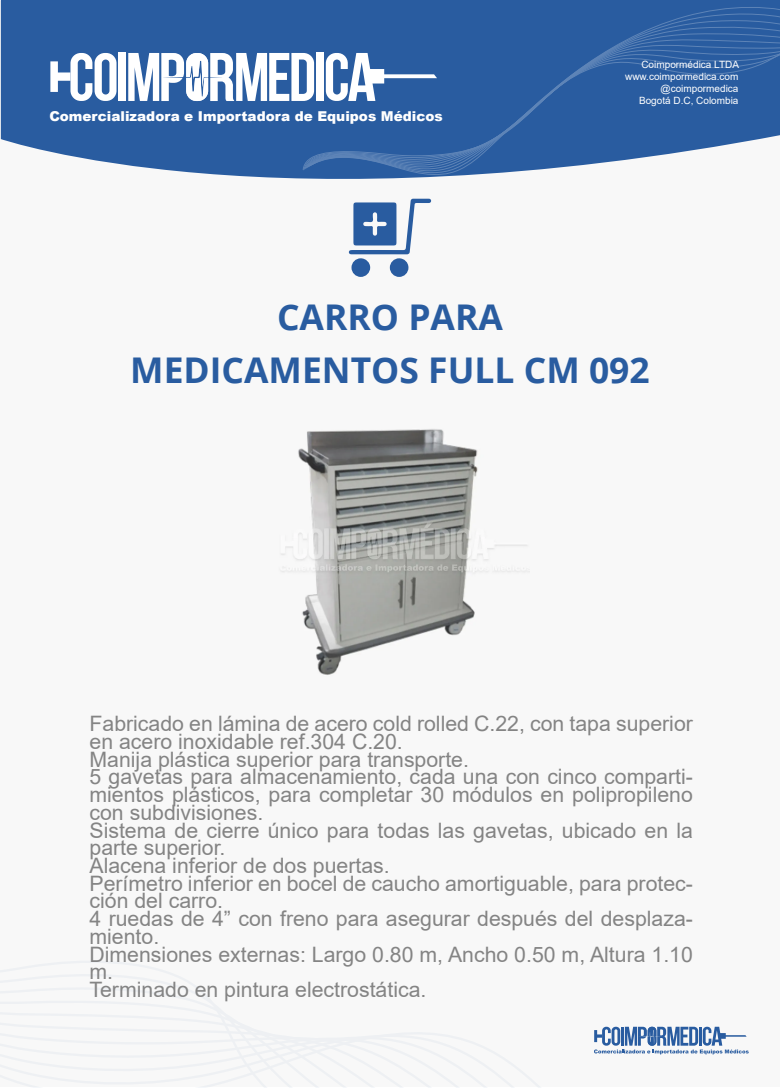
<style>
.page{position:relative;width:780px;height:1088px;background:#fff}
.page>*{position:absolute;margin:0;border:0;box-sizing:border-box;transform-origin:0 0}
.t1{font:700 35.38px/52.5px "Open Sans";color:#295ca0;text-align:center}
.t2{font:21.25px/17.8px "Arial";color:#848484}
.t3{font:900 13.62px "Arial";color:#fff}
.t4{font:10px/12px "Arial";color:#fff;text-align:right}
</style>
<div class="page">
<div style="left:0;top:2px;width:780px;height:1084px;background:#f8f8f8"></div>
<svg style="left:1px;top:0;width:466px;height:201px;fill:#295ca0"></svg>
<svg style="left:311px;top:0;width:469px;height:175px;background:#3968a7"></svg>
<svg style="left:50px;top:53px;width:66px;height:48px"></svg>
<div style="left:119px;top:53px;width:7px;height:48px;background:#fff"></div>
<div style="left:316px;top:53px;width:8px;height:48px;background:#fff"></div>
<svg style="left:326px;top:53px;width:111px;height:48px"></svg>
<svg style="left:128px;top:53px;width:186px;height:48px"></svg>
<svg style="left:594px;top:1027px;width:154px;height:27px"></svg>
<svg style="left:349px;top:199px;width:82px;height:55px"></svg>
<div style="left:351px;top:258px;width:19px;height:19px;background:#295ca0;border-radius:50%"></div>
<div style="left:390px;top:258px;width:18px;height:19px;background:#295ca0;border-radius:50%"></div>
<img style="left:281px;top:429px;width:246px;height:246px">
<p class="t3" style="left:49px;top:106px;width:395px">Comercializadora e Importadora de Equipos Médicos</p>
<p class="t4" style="left:625px;top:58px;width:115px">Coimpormédica LTDA www.coimpormedica.com @coimpormedica<br>Bogotá D.C, Colombia</p>
<h1 class="t1" style="left:130px;top:290px;width:521px">CARRO PARA<br>MEDICAMENTOS FULL CM 092</h1>
<p class="t2" style="left:89px;top:715px;width:605px">Fabricado en lámina de acero cold rolled C.22, con tapa superior en acero inoxidable ref.304 C.20.<br>Manija plástica superior para transporte.<br>5 gavetas para almacenamiento, cada una con cinco comparti&shy;mientos plásticos, para completar 30 módulos en polipropileno con subdivisiones.<br>Sistema de cierre único para todas las gavetas, ubicado en la parte superior.<br>Alacena inferior de dos puertas.<br>Perímetro inferior en bocel de caucho amortiguable, para protec&shy;ción del carro.<br>4 ruedas de 4” con freno para asegurar después del desplaza&shy;miento.<br>Dimensiones externas: Largo 0.80 m, Ancho 0.50 m, Altura 1.10 m.<br>Terminado en pintura electrostática.</p>
</div>
